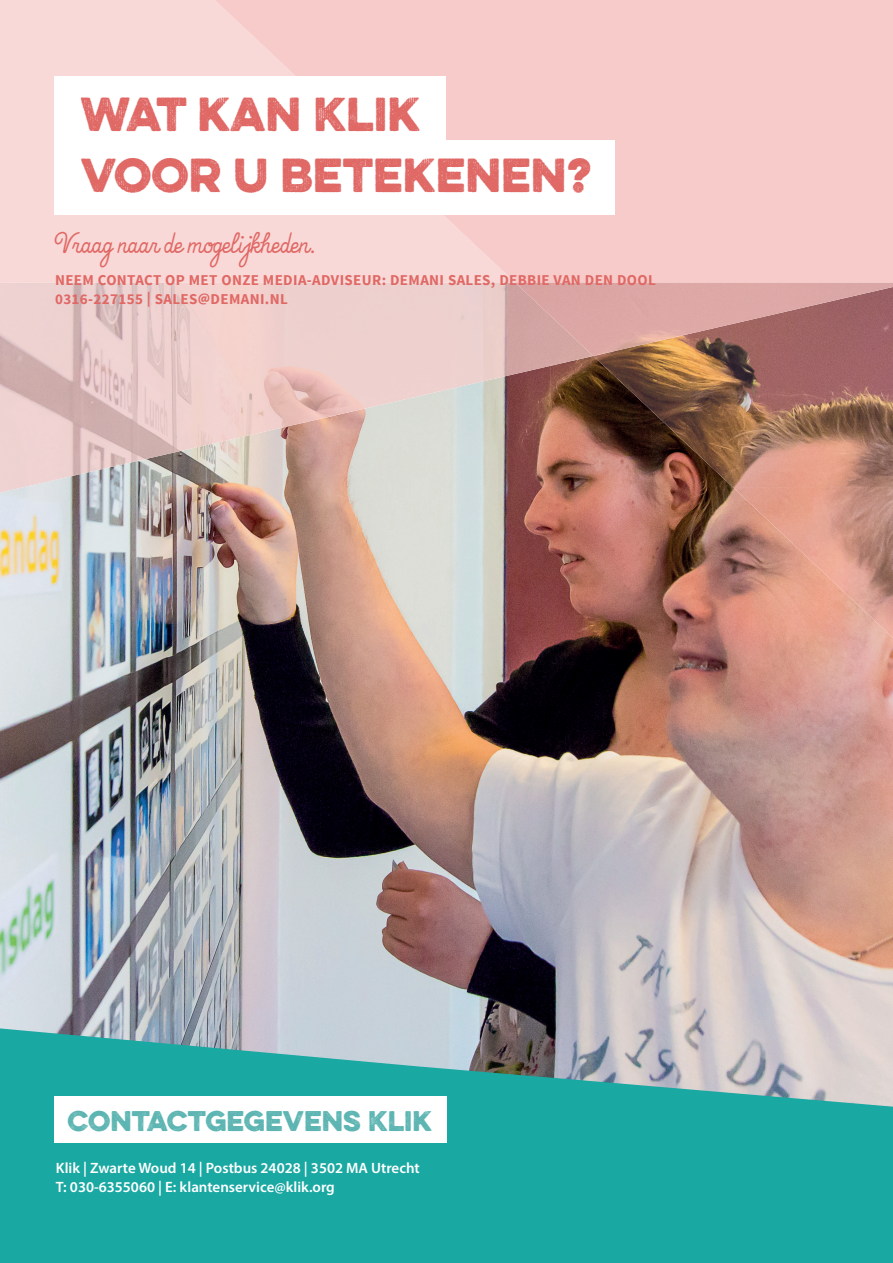
<style>
.page{position:relative;width:893px;height:1263px;background:#fff}
.page>*{position:absolute;margin:0;border:0;box-sizing:border-box;transform-origin:0 0}
.t1{font:700 42.75px/61.5px "Eveleth";color:#e06865}
.t2{font:italic 27px "Thats Font Folks";color:#e06865}
.t3{font:700 25.5px "Eveleth";color:#5cb5b2}
.t4{font:700 15px/19.5px "Source Sans Pro";letter-spacing:.025em;color:#e06865}
.t5{font:600 15px/19.5px "Myriad Pro";color:#fff}
</style>
<div class="page">
<img style="left:0;top:381px;width:893px;height:686px">
<div style="left:0;top:0;width:215px;height:283px;background:#f8d9d7"></div>
<img style="left:0;top:283px;width:270px;height:210px">
<img style="left:269px;top:283px;width:217px;height:148px">
<img style="left:485px;top:283px;width:108px;height:98px">
<svg style="left:0;top:1028px;width:571px;height:235px;background:#33a8a5"></svg>
<svg style="left:347px;top:1067px;width:546px;height:196px;background:#29a9a4"></svg>
<div style="left:54px;top:1096px;width:392px;height:47px;background:#fff"></div>
<img style="left:643px;top:356px;width:250px;height:132px">
<img style="left:593px;top:356px;width:50px;height:47px">
<img style="left:733px;top:487px;width:160px;height:51px">
<img style="left:786px;top:537px;width:107px;height:51px">
<img style="left:839px;top:587px;width:54px;height:51px">
<svg style="left:215px;top:0;width:678px;height:283px;background:#f6cdcb"></svg>
<img style="left:515px;top:283px;width:378px;height:73px">
<div style="left:54px;top:140px;width:560px;height:75px;background:#fff"></div>
<div style="left:54px;top:77px;width:391px;height:74px;background:#fff"></div>
<h1 class="t1" style="left:81px;top:82px;width:513px">WAT KAN KLIK<br>VOOR U BETEKENEN?</h1>
<h2 class="t2" style="left:53px;top:228px;width:263px">Vraag naar de mogelijkheden.</h2>
<p class="t4" style="left:55px;top:270px;width:602px">NEEM CONTACT OP MET ONZE MEDIA-ADVISEUR: DEMANI SALES, DEBBIE VAN DEN DOOL<br>0316-227155 | SALES@DEMANI.NL</p>
<h3 class="t3" style="left:67px;top:1101px;width:366px">CONTACTGEGEVENS KLIK</h3>
<p class="t5" style="left:56px;top:1157px;width:365px">Klik | Zwarte Woud 14 | Postbus 24028 | 3502 MA Utrecht<br>T: 030-6355060 | E: klantenservice@klik.org</p>
</div>
